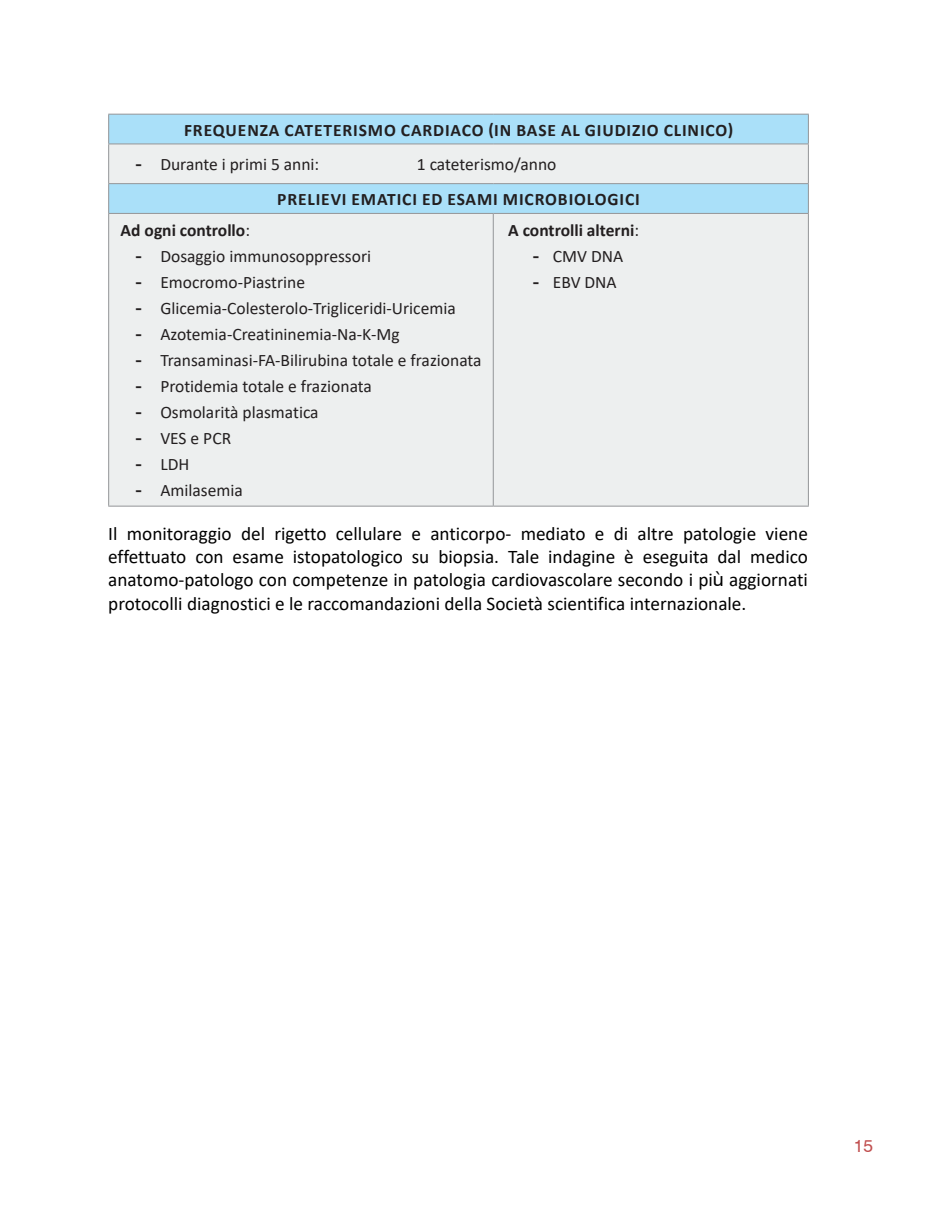
<style>
.page{position:relative;width:928px;height:1211px;background:#fff}
.page>*{position:absolute;margin:0;border:0;box-sizing:border-box;transform-origin:0 0}
.t1{font:19.25px/23.1px "Calibri";color:#000;text-align:justify}
.t2{font:17.5px "Calibri";color:#231f20}
.t3{font:700 17.5px "Calibri";letter-spacing:.05em;color:#231f20}
.t4{font:700 17.5px "Calibri";color:#231f20}
.t5{font:17.5px "Swiss 721 BT";color:#c04e4e}
.s1{font-family:"Arial";font-size:19.25px}
.s2{font-weight:400}
.s3{font-family:"Swiss 721 BT"}
</style>
<div class="page">
<div style="left:109px;top:115px;width:699px;height:28px;background:#aae0f9"></div>
<svg style="left:109px;top:144px;width:699px;height:361px;background:#e7edef"></svg>
<hr style="left:108px;top:114px;width:385px;height:1px;background:#939598">
<svg style="left:108px;top:115px;width:1px;height:28px"></svg>
<hr style="left:493px;top:114px;width:316px;height:1px;background:#939598">
<svg style="left:808px;top:115px;width:1px;height:28px"></svg>
<hr style="left:108px;top:143px;width:385px;height:1px;background:#939598">
<hr style="left:108px;top:144px;width:1px;height:39px;background:#939598">
<hr style="left:493px;top:143px;width:316px;height:1px;background:#939598">
<hr style="left:808px;top:144px;width:1px;height:39px;background:#939598">
<hr style="left:108px;top:183px;width:385px;height:1px;background:#939598">
<svg style="left:108px;top:184px;width:1px;height:29px"></svg>
<hr style="left:493px;top:183px;width:316px;height:1px;background:#939598">
<svg style="left:808px;top:184px;width:1px;height:29px"></svg>
<hr style="left:108px;top:213px;width:385px;height:1px;background:#939598">
<hr style="left:108px;top:214px;width:1px;height:291px;background:#939598">
<hr style="left:493px;top:213px;width:316px;height:1px;background:#939598">
<hr style="left:493px;top:214px;width:1px;height:291px;background:#939598">
<hr style="left:808px;top:214px;width:1px;height:291px;background:#939598">
<hr style="left:108px;top:505px;width:385px;height:1px;background:#939598">
<hr style="left:493px;top:505px;width:316px;height:1px;background:#939598">
<p class="t3" style="left:184px;top:117px;width:551px">FREQUENZA CATETERISMO CARDIACO (IN BASE AL GIUDIZIO CLINICO)</p>
<p class="t2" style="left:135px;top:152px;width:185px"><span class="s1">-</span> Durante i primi 5 anni:</p>
<p class="t2" style="left:417px;top:152px;width:141px">1 cateterismo/anno</p>
<p class="t3" style="left:277px;top:187px;width:364px">PRELIEVI EMATICI ED ESAMI MICROBIOLOGICI</p>
<p class="t4" style="left:121px;top:218px;width:131px">Ad ogni controllo<span class="s2">:</span></p>
<p class="t2" style="left:135px;top:244px;width:237px"><span class="s1">-</span> Dosaggio immunosoppressori</p>
<p class="t2" style="left:135px;top:270px;width:171px"><span class="s1">-</span> Emocromo-Piastrine</p>
<p class="t2" style="left:135px;top:296px;width:322px"><span class="s1">-</span> Glicemia-Colesterolo-Trigliceridi-Uricemia</p>
<p class="t2" style="left:135px;top:322px;width:266px"><span class="s1">-</span> Azotemia-Creatininemia-Na-K-Mg</p>
<p class="t2" style="left:135px;top:348px;width:347px"><span class="s1">-</span> Transaminasi-FA-Bilirubina totale e frazionata</p>
<p class="t2" style="left:135px;top:374px;width:238px"><span class="s1">-</span> Protidemia totale e frazionata</p>
<p class="t2" style="left:135px;top:400px;width:185px"><span class="s1">-</span> Osmolarità plasmatica</p>
<p class="t2" style="left:135px;top:426px;width:97px"><span class="s1">-</span> VES e PCR</p>
<p class="t2" style="left:135px;top:452px;width:55px"><span class="s1">-</span> LDH</p>
<p class="t2" style="left:135px;top:478px;width:109px"><span class="s1">-</span> Amilasemia</p>
<p class="t4" style="left:508px;top:218px;width:132px">A controlli alterni<span class="s2">:</span></p>
<p class="t2" style="left:533px;top:244px;width:92px"><span class="s1">-</span> CMV DNA</p>
<p class="t2" style="left:533px;top:270px;width:85px"><span class="s1">-</span> EBV DNA</p>
<p class="t1" style="left:108px;top:522px;width:701px">Il monitoraggio del rigetto cellulare e anticorpo- mediato e di altre patologie viene effettuato con esame istopatologico su biopsia. Tale indagine è eseguita dal medico anatomo-patologo con competenze in patologia cardiovascolare secondo i pi<span class="s3">ù</span> aggiornati protocolli diagnostici e le raccomandazioni della Società scientifica internazionale.</p>
<p class="t5" style="left:854px;top:1134px;width:21px">15</p>
</div>
